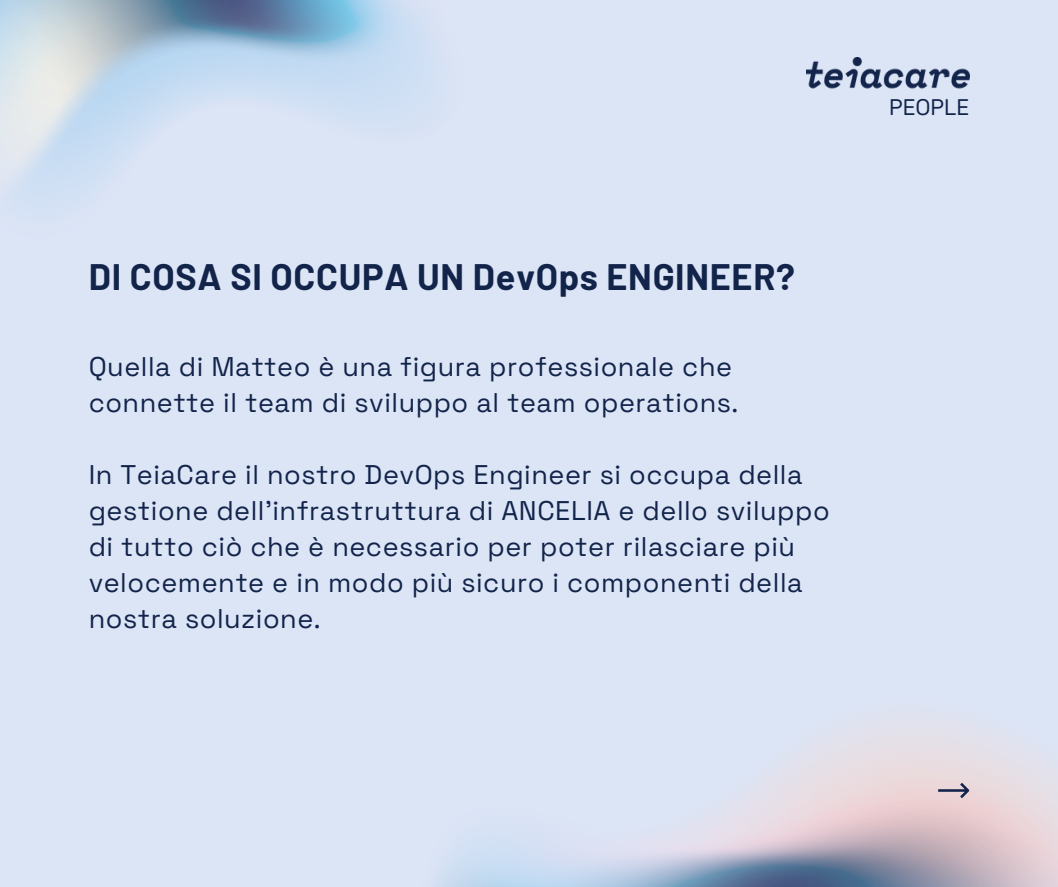
<style>
.page{position:relative;width:1058px;height:887px;background:#fff}
.page>*{position:absolute;margin:0;border:0;box-sizing:border-box;transform-origin:0 0}
.t1{font:700 36px "Barlow";letter-spacing:.02em;color:#13244b}
.t2{font:27px/36px "Space Grotesk";letter-spacing:.02em;color:#13244b}
.t3{font:22.65px "Space Grotesk";color:#13244b}
</style>
<div class="page">
<div style="left:0;top:0;width:1058px;height:886px;background:#dce5f6"></div>
<img style="left:0;top:0;width:427px;height:197px">
<img style="left:439px;top:726px;width:619px;height:160px">
<img style="left:806px;top:57px;width:163px;height:32px">
<svg style="left:938px;top:782px;width:31px;height:16px"></svg>
<p class="t1" style="left:89px;top:254px;width:707px">DI COSA SI OCCUPA UN DevOps ENGINEER?</p>
<p class="t2" style="left:89px;top:348px;width:651px">Quella di Matteo è una figura professionale che connette il team di sviluppo al team operations.</p>
<p class="t2" style="left:89px;top:456px;width:742px">In TeiaCare il nostro DevOps Engineer si occupa della gestione dell’infrastruttura di ANCELIA e dello sviluppo di tutto ciò che è necessario per poter rilasciare più velocemente e in modo più sicuro i componenti della nostra soluzione.</p>
<h2 class="t3" style="left:889px;top:92px;width:81px">PEOPLE</h2>
</div>
